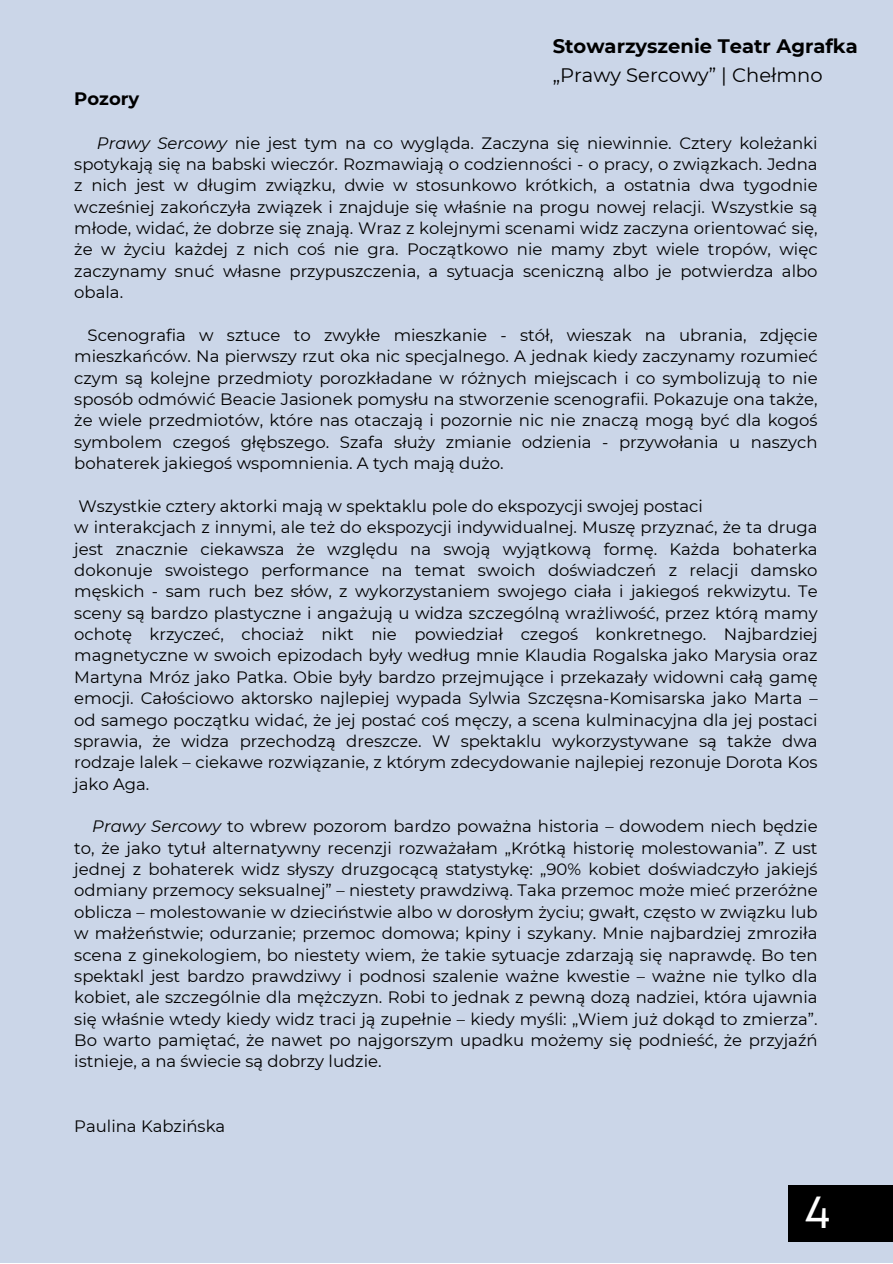
<style>
.page{position:relative;width:893px;height:1264px;background:#fff}
.page>*{position:absolute;margin:0;border:0;box-sizing:border-box;transform-origin:0 0}
.t1{font:47.25px "Mont";color:#fff}
.t2{font:700 19.5px "Montserrat";color:#000}
.t3{font:19.5px "Montserrat";color:#000}
.t4{font:700 18px "Montserrat";color:#000}
.t5{font:16.5px/21.3px "Montserrat";color:#000;text-align:justify}
.s1{font-style:italic}
</style>
<div class="page">
<div style="left:0;top:0;width:892px;height:1262px;background:#cbd6e8"></div>
<div style="left:788px;top:1185px;width:104px;height:56px;background:#000"></div>
<p class="t2" style="left:552px;top:34px;width:306px">Stowarzyszenie Teatr Agrafka</p>
<p class="t3" style="left:552px;top:64px;width:271px">„Prawy Sercowy” | Chełmno</p>
<p class="t4" style="left:74px;top:87px;width:66px">Pozory</p>
<p class="t5" style="left:74px;top:132px;width:744px;text-indent:23px"><span class="s1">Prawy Sercowy</span> nie jest tym na co wygląda. Zaczyna się niewinnie. Cztery koleżanki spotykają się na babski wieczór. Rozmawiają o codzienności - o pracy, o związkach. Jedna z nich jest w długim związku, dwie w stosunkowo krótkich, a ostatnia dwa tygodnie wcześniej zakończyła związek i znajduje się właśnie na progu nowej relacji. Wszystkie są młode, widać, że dobrze się znają. Wraz z kolejnymi scenami widz zaczyna orientować się, że w życiu każdej z nich coś nie gra. Początkowo nie mamy zbyt wiele tropów, więc zaczynamy snuć własne przypuszczenia, a sytuacja sceniczną albo je potwierdza albo obala.</p>
<p class="t5" style="left:74px;top:324px;width:744px;text-indent:13px">Scenografia w sztuce to zwykłe mieszkanie - stół, wieszak na ubrania, zdjęcie mieszkańców. Na pierwszy rzut oka nic specjalnego. A jednak kiedy zaczynamy rozumieć czym są kolejne przedmioty porozkładane w różnych miejscach i co symbolizują to nie sposób odmówić Beacie Jasionek pomysłu na stworzenie scenografii. Pokazuje ona także, że wiele przedmiotów, które nas otaczają i pozornie nic nie znaczą mogą być dla kogoś symbolem czegoś głębszego. Szafa służy zmianie odzienia - przywołania u naszych bohaterek jakiegoś wspomnienia. A tych mają dużo.</p>
<p class="t5" style="left:79px;top:495px;width:626px">Wszystkie cztery aktorki mają w spektaklu pole do ekspozycji swojej postaci</p>
<p class="t5" style="left:74px;top:516px;width:744px">w interakcjach z innymi, ale też do ekspozycji indywidualnej. Muszę przyznać, że ta druga jest znacznie ciekawsza że względu na swoją wyjątkową formę. Każda bohaterka dokonuje swoistego performance na temat swoich doświadczeń z relacji damsko męskich - sam ruch bez słów, z wykorzystaniem swojego ciała i jakiegoś rekwizytu. Te sceny są bardzo plastyczne i angażują u widza szczególną wrażliwość, przez którą mamy ochotę krzyczeć, chociaż nikt nie powiedział czegoś konkretnego. Najbardziej magnetyczne w swoich epizodach były według mnie Klaudia Rogalska jako Marysia oraz Martyna Mróz jako Patka. Obie były bardzo przejmujące i przekazały widowni całą gamę emocji. Całościowo aktorsko najlepiej wypada Sylwia Szczęsna-Komisarska jako Marta – od samego początku widać, że jej postać coś męczy, a scena kulminacyjna dla jej postaci sprawia, że widza przechodzą dreszcze. W spektaklu wykorzystywane są także dwa rodzaje lalek – ciekawe rozwiązanie, z którym zdecydowanie najlepiej rezonuje Dorota Kos jako Aga.</p>
<p class="t5" style="left:74px;top:815px;width:744px;text-indent:18px"><span class="s1">Prawy Sercowy</span> to wbrew pozorom bardzo poważna historia – dowodem niech będzie to, że jako tytuł alternatywny recenzji rozważałam „Krótką historię molestowania”. Z ust jednej z bohaterek widz słyszy druzgocącą statystykę: „90% kobiet doświadczyło jakiejś odmiany przemocy seksualnej” – niestety prawdziwą. Taka przemoc może mieć przeróżne oblicza – molestowanie w dzieciństwie albo w dorosłym życiu; gwałt, często w związku lub w małżeństwie; odurzanie; przemoc domowa; kpiny i szykany. Mnie najbardziej zmroziła scena z ginekologiem, bo niestety wiem, że takie sytuacje zdarzają się naprawdę. Bo ten spektakl jest bardzo prawdziwy i podnosi szalenie ważne kwestie – ważne nie tylko dla kobiet, ale szczególnie dla mężczyzn. Robi to jednak z pewną dozą nadziei, która ujawnia się właśnie wtedy kiedy widz traci ją zupełnie – kiedy myśli: „Wiem już dokąd to zmierza”.<br>Bo warto pamiętać, że nawet po najgorszym upadku możemy się podnieść, że przyjaźń istnieje, a na świecie są dobrzy ludzie.</p>
<p class="t5" style="left:74px;top:1114px;width:152px">Paulina Kabzińska</p>
<p class="t1" style="left:804px;top:1193px;width:27px">4</p>
</div>
